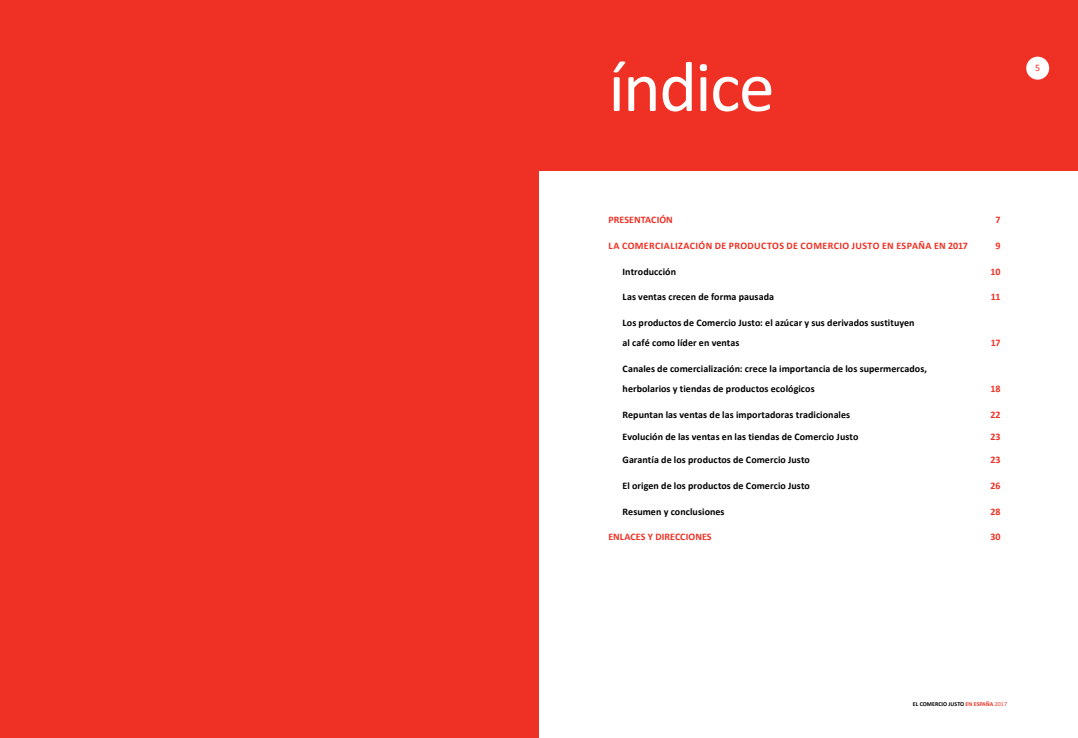
<style>
.page{position:relative;width:1078px;height:738px;background:#fff}
.page>*{position:absolute;margin:0;border:0;box-sizing:border-box;transform-origin:0 0}
.t1{font:72px "Calibri";color:#fff}
.t2{font:700 10px/20px "Calibri";letter-spacing:.005em;color:#000}
.t3{font:700 10px "Calibri";letter-spacing:.01em;color:#ee3124}
.t4{font:700 10px "Calibri";letter-spacing:.04em;color:#ee3124}
.t5{font:700 10px "Calibri";letter-spacing:.035em;color:#ee3124}
.t6{font:10px "Calibri";color:#ee3124}
.t7{font:700 6px "Calibri";color:#000}
.s1{color:#ee3124}
.s2{font-weight:400;color:#ee3124}
</style>
<div class="page">
<div style="left:539px;top:0;width:538px;height:170px;background:#ee3124"></div>
<div style="left:1025px;top:57px;width:23px;height:23px;background:#fff;border-radius:50%"></div>
<div style="left:0;top:0;width:539px;height:737px;background:#ee3124"></div>
<h1 class="t1" style="left:608px;top:41px;width:168px">índice</h1>
<p class="t6" style="left:1034px;top:61px;width:7px">5</p>
<p class="t3" style="left:608px;top:213px;width:66px">PRESENTACIÓN</p>
<p class="t3" style="left:995px;top:213px;width:7px">7</p>
<p class="t3" style="left:608px;top:239px;width:41px">La comerciali</p>
<p class="t3" style="left:678px;top:239px;width:12px">zación</p>
<p class="t4" style="left:714px;top:239px;width:114px">de productos de Comerci</p>
<p class="t5" style="left:842px;top:239px;width:127px">o Justo en España en 2017</p>
<p class="t3" style="left:995px;top:239px;width:7px">9</p>
<p class="t2" style="left:622px;top:261px;width:55px">Introducción</p>
<p class="t3" style="left:990px;top:265px;width:12px">10</p>
<p class="t2" style="left:622px;top:287px;width:153px">Las ventas crecen de forma pausada</p>
<p class="t3" style="left:990px;top:290px;width:12px">11</p>
<p class="t2" style="left:622px;top:312px;width:293px">Los productos de Comercio Justo: el azúcar y sus derivados sustituyen al café como líder en ventas</p>
<p class="t3" style="left:990px;top:336px;width:11px">17</p>
<p class="t2" style="left:622px;top:358px;width:306px">Canales de comercialización: crece la importancia de los supermercados, herbolarios y tiendas de productos ecológicos</p>
<p class="t3" style="left:990px;top:382px;width:12px">18</p>
<p class="t2" style="left:622px;top:404px;width:229px">Repuntan las ventas de las importadoras tradicionales</p>
<p class="t3" style="left:990px;top:407px;width:12px">22</p>
<p class="t2" style="left:622px;top:426px;width:237px">Evolución de las ventas en las tiendas de Comercio Justo</p>
<p class="t3" style="left:990px;top:430px;width:12px">23</p>
<p class="t2" style="left:622px;top:449px;width:189px">Garantía de los productos de Comercio Justo</p>
<p class="t3" style="left:990px;top:453px;width:12px">23</p>
<p class="t2" style="left:622px;top:475px;width:189px">El origen de los productos de Comercio Justo</p>
<p class="t3" style="left:990px;top:479px;width:12px">26</p>
<p class="t2" style="left:622px;top:501px;width:103px">Resumen y conclusiones</p>
<p class="t3" style="left:990px;top:504px;width:12px">28</p>
<p class="t3" style="left:608px;top:530px;width:105px">ENLACES Y DIRECCIONES</p>
<p class="t3" style="left:990px;top:530px;width:12px">30</p>
<p class="t7" style="left:912px;top:700px;width:96px">EL COMERCIO JUSTO <span class="s1">EN ESPAÑA</span> <span class="s2">2017</span></p>
</div>
